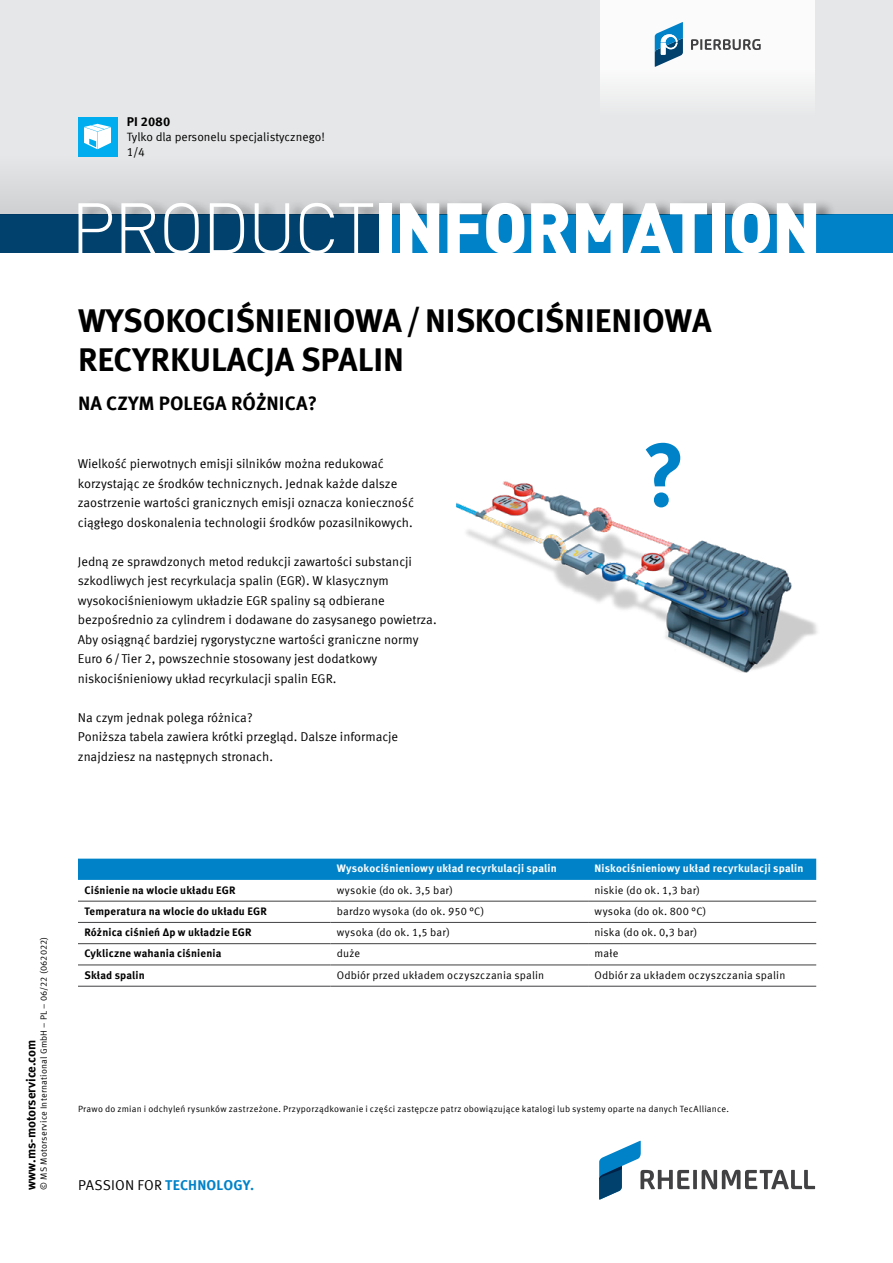
<style>
.page{position:relative;width:893px;height:1263px;background:#fff}
.page>*{position:absolute;margin:0;border:0;box-sizing:border-box;transform-origin:0 0}
.t1{font:700 90px "Meta Offc Pro";color:#0082c8}
.t2{font:900 70.5px "DIN Offc";letter-spacing:-.025em;color:#fff}
.t3{font:700 33px/39px "Meta Offc Pro";color:#000}
.t4{font:700 19.5px "Meta Offc Pro";color:#000}
.t5{font:700 14.25px "Meta Offc Pro";letter-spacing:.01em;color:#0082c8}
.t6{font:12.75px/19.5px "Meta Offc Pro Norm";letter-spacing:-.005em;color:#000}
.t7{font:700 12.75px "Meta Offc Pro";color:#000}
.t8{font:12px "Meta Offc Pro Norm";color:#000}
.t9{font:10.8px "Meta Offc Pro Norm";letter-spacing:.015em;color:#000}
.t10{font:700 10.8px "Meta Offc Pro";letter-spacing:.015em;color:#000}
.t11{font:700 10.8px "Meta Offc Pro";letter-spacing:.015em;color:#fff}
.t12{font:9px "Meta Offc Pro Norm";letter-spacing:.025em;color:#000}
.s1{font-weight:300}
.s2{font-family:"Meta Offc Pro Norm";font-weight:400;color:#000}
</style>
<div class="page">
<div style="left:0;top:0;width:893px;height:224px;background:#e6e7e8"></div>
<div style="left:0;top:214px;width:893px;height:39px;background:#00416e"></div>
<div style="left:386px;top:214px;width:507px;height:39px;background:#0082c8"></div>
<div style="left:0;top:156px;width:893px;height:58px;background:#dcdedf"></div>
<div style="left:80px;top:198px;width:756px;height:16px;background:#000;opacity:.4"></div>
<div style="left:78px;top:117px;width:39px;height:39px;background:#00aeef"></div>
<svg style="left:84px;top:124px;width:27px;height:25px"></svg>
<div style="left:600px;top:0;width:215px;height:117px;background:linear-gradient(to bottom,#fff,#edeeef)"></div>
<svg style="left:691px;top:39px;width:70px;height:11px"></svg>
<svg style="left:655px;top:22px;width:28px;height:45px"></svg>
<svg style="left:599px;top:1141px;width:216px;height:58px"></svg>
<img style="left:456px;top:481px;width:362px;height:192px">
<div style="left:78px;top:859px;width:738px;height:21px;background:#0082c8"></div>
<hr style="left:78px;top:901px;width:252px;height:1px;background:#414042">
<hr style="left:330px;top:901px;width:258px;height:1px;background:#414042">
<hr style="left:588px;top:901px;width:228px;height:1px;background:#414042">
<hr style="left:78px;top:922px;width:252px;height:1px;background:#414042">
<hr style="left:330px;top:922px;width:258px;height:1px;background:#414042">
<hr style="left:588px;top:922px;width:228px;height:1px;background:#414042">
<hr style="left:78px;top:943px;width:252px;height:1px;background:#414042">
<hr style="left:330px;top:943px;width:258px;height:1px;background:#414042">
<hr style="left:588px;top:943px;width:228px;height:1px;background:#414042">
<hr style="left:78px;top:964px;width:252px;height:1px;background:#414042">
<hr style="left:78px;top:986px;width:252px;height:1px;background:#414042">
<hr style="left:330px;top:964px;width:258px;height:1px;background:#414042">
<hr style="left:330px;top:986px;width:258px;height:1px;background:#414042">
<hr style="left:588px;top:964px;width:228px;height:1px;background:#414042">
<hr style="left:588px;top:986px;width:228px;height:1px;background:#414042">
<p class="t7" style="left:127px;top:111px;width:45px">PI 2080</p>
<p class="t8" style="left:127px;top:128px;width:200px">Tylko dla personelu specjalistycznego!</p>
<p class="t8" style="left:127px;top:143px;width:20px">1/4</p>
<h2 class="t2" style="left:71px;top:181px;width:752px"><span class="s1">PRODUCT</span>INFORMATION</h2>
<h3 class="t3" style="left:78px;top:298px;width:635px">WYSOKOCIŚNIENIOWA / NISKOCIŚNIENIOWA<br>RECYRKULACJA SPALIN</h3>
<h3 class="t4" style="left:78px;top:387px;width:241px">NA CZYM POLEGA RÓŻNICA?</h3>
<p class="t6" style="left:78px;top:453px;width:338px">Wielkość pierwotnych emisji silników można redukować korzystając ze środków technicznych. Jednak każde dalsze zaostrzenie wartości granicznych emisji oznacza konieczność ciągłego doskonalenia technologii środków pozasilnikowych.</p>
<p class="t6" style="left:78px;top:551px;width:360px">Jedną ze sprawdzonych metod redukcji zawartości substancji szkodliwych jest recyrkulacja spalin (EGR). W klasycznym wysokociśnieniowym układzie EGR spaliny są odbierane bezpośrednio za cylindrem i dodawane do zasysanego powietrza.<br>Aby osiągnąć bardziej rygorystyczne wartości graniczne normy Euro 6/Tier 2, powszechnie stosowany jest dodatkowy niskociśnieniowy układ recyrkulacji spalin EGR.</p>
<p class="t6" style="left:78px;top:706px;width:322px">Na czym jednak polega różnica?<br>Poniższa tabela zawiera krótki przegląd. Dalsze informacje znajdziesz na następnych stronach.</p>
<h1 class="t1" style="left:642px;top:405px;width:45px">?</h1>
<p class="t12" style="left:37px;top:1189px;width:254px;rotate:-90deg">© MS Motorservice International GmbH – PL – 06/22 (062022)</p>
<p class="t7" style="left:21px;top:1189px;width:151px;rotate:-90deg">www.ms-motorservice.com</p>
<p class="t11" style="left:337px;top:860px;width:222px">Wysokociśnieniowy układ recyrkulacji spalin</p>
<p class="t11" style="left:594px;top:860px;width:210px">Niskociśnieniowy układ recyrkulacji spalin</p>
<p class="t10" style="left:84px;top:881px;width:153px">Ciśnienie na wlocie układu EGR</p>
<p class="t9" style="left:337px;top:881px;width:118px">wysokie (do ok. 3,5 bar)</p>
<p class="t9" style="left:594px;top:881px;width:107px">niskie (do ok. 1,3 bar)</p>
<p class="t10" style="left:84px;top:902px;width:184px">Temperatura na wlocie do układu EGR</p>
<p class="t9" style="left:337px;top:903px;width:149px">bardzo wysoka (do ok. 950 °C)</p>
<p class="t9" style="left:594px;top:903px;width:114px">wysoka (do ok. 800 °C)</p>
<p class="t10" style="left:84px;top:924px;width:169px">Różnica ciśnień Δp w układzie EGR</p>
<p class="t9" style="left:337px;top:924px;width:115px">wysoka (do ok. 1,5 bar)</p>
<p class="t9" style="left:594px;top:924px;width:104px">niska (do ok. 0,3 bar)</p>
<p class="t10" style="left:84px;top:945px;width:139px">Cykliczne wahania ciśnienia</p>
<p class="t9" style="left:337px;top:945px;width:25px">duże</p>
<p class="t9" style="left:594px;top:945px;width:25px">małe</p>
<p class="t10" style="left:84px;top:966px;width:62px">Skład spalin</p>
<p class="t9" style="left:337px;top:967px;width:209px">Odbiór przed układem oczyszczania spalin</p>
<p class="t9" style="left:594px;top:967px;width:192px">Odbiór za układem oczyszczania spalin</p>
<p class="t12" style="left:78px;top:1102px;width:652px">Prawo do zmian i odchyleń rysunków zastrzeżone. Przyporządkowanie i części zastępcze patrz obowiązujące katalogi lub systemy oparte na danych TecAlliance.</p>
<p class="t5" style="left:78px;top:1173px;width:178px"><span class="s2">PASSION FOR</span> TECHNOLOGY.</p>
</div>
